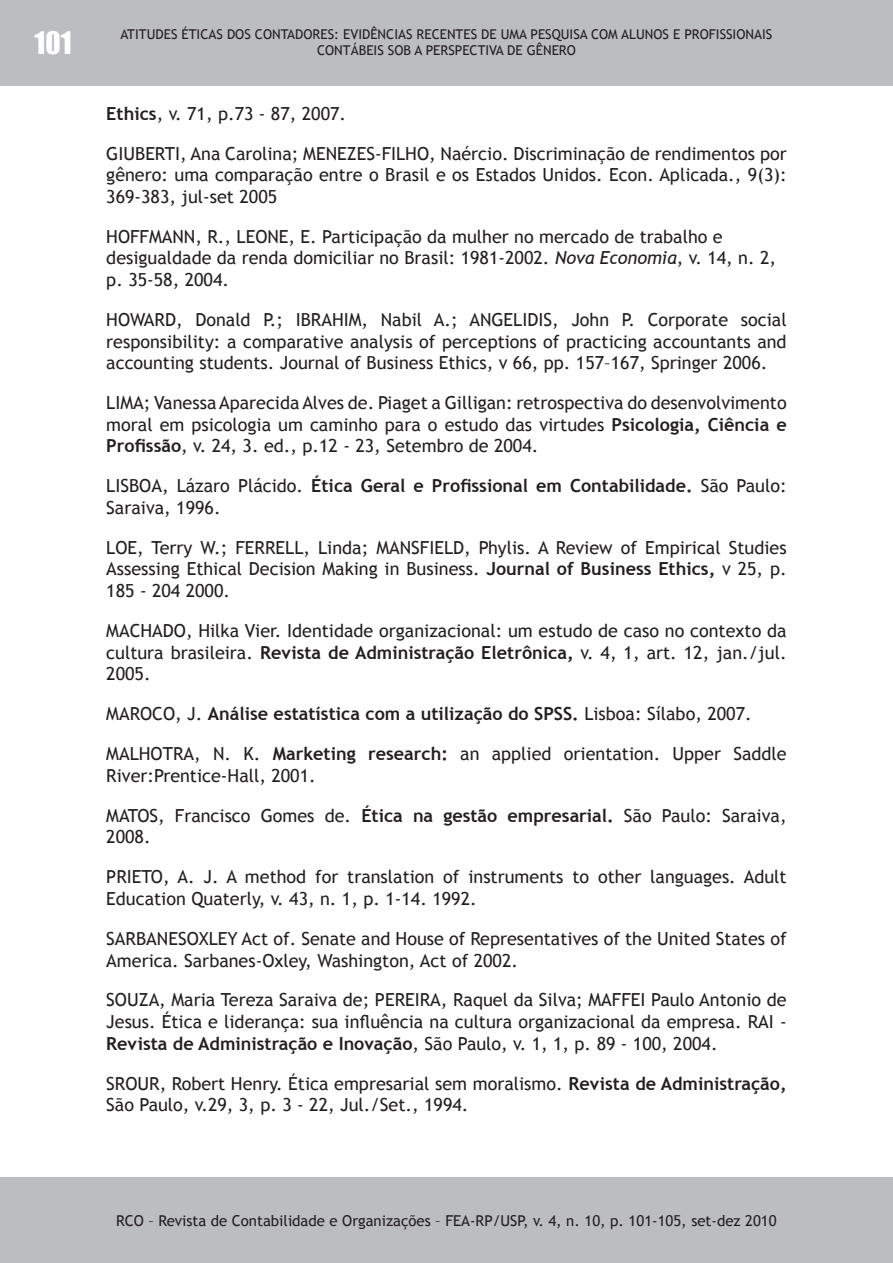
<style>
.page{position:relative;width:893px;height:1263px;background:#fff}
.page>*{position:absolute;margin:0;border:0;box-sizing:border-box;transform-origin:0 0}
.t1{font:28.5px "Impact";color:#fff}
.t2{font:18px/21.6px "Trebuchet MS";color:#231f20}
.t3{font:700 18px "Trebuchet MS";color:#231f20}
.t4{font:15px "Trebuchet MS";color:#231f20}
.t5{font:13.5px "Trebuchet MS";color:#231f20}
.s1{font-weight:700}
.s2{font-style:italic}
.s3{font-weight:400}
</style>
<div class="page">
<div style="left:0;top:0;width:893px;height:85px;background:#bcbdc0"></div>
<div style="left:0;top:1178px;width:892px;height:85px;background:#bcbdc0"></div>
<p class="t5" style="left:121px;top:26px;width:653px">ATITUDES ÉTI CAS DOS CONTADORES: EVI DÊNCIAS RECENTES DE UMA PESQUI SA COM ALUNOS E PROFI SSI ONAI S</p>
<h1 class="t1" style="left:35px;top:21px;width:38px">101</h1>
<p class="t5" style="left:317px;top:42px;width:260px">CONTÁBEIS SOB A PERSPECTIVA DE GÊNERO</p>
<p class="t2" style="left:106px;top:103px;width:241px"><span class="s1">Ethics</span>, v. 71, p.73 - 87, 2007.</p>
<p class="t2" style="left:106px;top:143px;width:682px;text-align:justify">GIUBERTI, Ana Carolina; MENEZES-FILHO, Naércio. Discriminação de rendimentos por gênero: uma comparação entre o Brasil e os Estados Unidos. Econ. Aplicada., 9(3):<br>369-383, jul-set 2005</p>
<p class="t2" style="left:106px;top:226px;width:671px">HOFFMANN, R., LEONE, E. Participação da mulher no mercado de trabalho e desigualdade da renda domiciliar no Brasil: 1981-2002. <span class="s2">Nova Economia</span>, v. 14, n. 2, p. 35-58, 2004.</p>
<p class="t2" style="left:106px;top:309px;width:682px;text-align:justify">HOWARD, Donald P.; IBRAHIM, Nabil A.; ANGELIDIS, John P. Corporate social responsibility: a comparative analysis of perceptions of practicing accountants and accounting students. Journal of Business Ethics, v 66, pp. 157–167, Springer 2006.</p>
<p class="t2" style="left:106px;top:392px;width:682px;text-align:justify">LIMA; Vanessa Aparecida Alves de. Piaget a Gilligan: retrospectiva do desenvolvimento moral em psicologia um caminho para o estudo das virtudes <span class="s1">Psicologia, Ciência e Profissão</span>, v. 24, 3. ed., p.12 - 23, Setembro de 2004.</p>
<p class="t2" style="left:106px;top:475px;width:682px">LI SBOA, Lázaro Plácido. <span class="s1">Ética Geral e Profissional em Contabilidade.</span> São Paulo:<br>Saraiva, 1996.</p>
<p class="t2" style="left:106px;top:537px;width:682px;text-align:justify">LOE, Terry W.; FERRELL, Linda; MANSFI ELD, Phylis. A Review of Empirical Studies Assessing Ethical Decision Making in Business. <span class="s1">Journal of Business Ethics,</span> v 25, p.<br>185 - 204 2000.</p>
<p class="t2" style="left:106px;top:620px;width:682px;text-align:justify">MACHADO, Hilka Vier. Identidade organizacional: um estudo de caso no contexto da cultura brasileira. <span class="s1">Revista de Administração Eletrônica,</span> v. 4, 1, art. 12, jan./jul.<br>2005.</p>
<p class="t3" style="left:106px;top:702px;width:647px"><span class="s3">MAROCO, J.</span> Análise estatística com a utilização do SPSS. <span class="s3">Lisboa: Sílabo, 2007.</span></p>
<p class="t2" style="left:106px;top:743px;width:682px">MALHOTRA, N. K. <span class="s1">Marketing research:</span> an applied orientation. Upper Saddle<br>River:Prentice-Hall, 2001.</p>
<p class="t2" style="left:106px;top:805px;width:682px">MATOS, Francisco Gomes de. <span class="s1">Ética na gestão empresarial.</span> São Paulo: Saraiva,<br>2008.</p>
<p class="t2" style="left:106px;top:866px;width:682px">PRI ETO, A. J. A method for translation of instruments to other languages. Adult<br>Education Quaterly, v. 43, n. 1, p. 1-14. 1992.</p>
<p class="t2" style="left:106px;top:928px;width:682px">SARBANESOXLEY Act of. Senate and House of Representatives of the United States of<br>America. Sarbanes-Oxley, Washington, Act of 2002.</p>
<p class="t2" style="left:106px;top:989px;width:682px;text-align:justify">SOUZA, Maria Tereza Saraiva de; PEREI RA, Raquel da Silva; MAFFEI Paulo Antonio de Jesus. Ética e liderança: sua influência na cultura organizacional da empresa. RAI - <span class="s1">Revista de Administração e Inovação</span>, São Paulo, v. 1, 1, p. 89 - 100, 2004.</p>
<p class="t2" style="left:106px;top:1073px;width:682px">SROUR, Robert Henry. Ética empresarial sem moralismo. <span class="s1">Revista de Administração,<br></span>São Paulo, v.29, 3, p. 3 - 22, Jul./Set., 1994.</p>
<p class="t4" style="left:116px;top:1212px;width:662px">RCO – Revista de Contabilidade e Organizações – FEA-RP/USP, v. 4, n. 10, p. 101-105, set-dez 2010</p>
</div>
